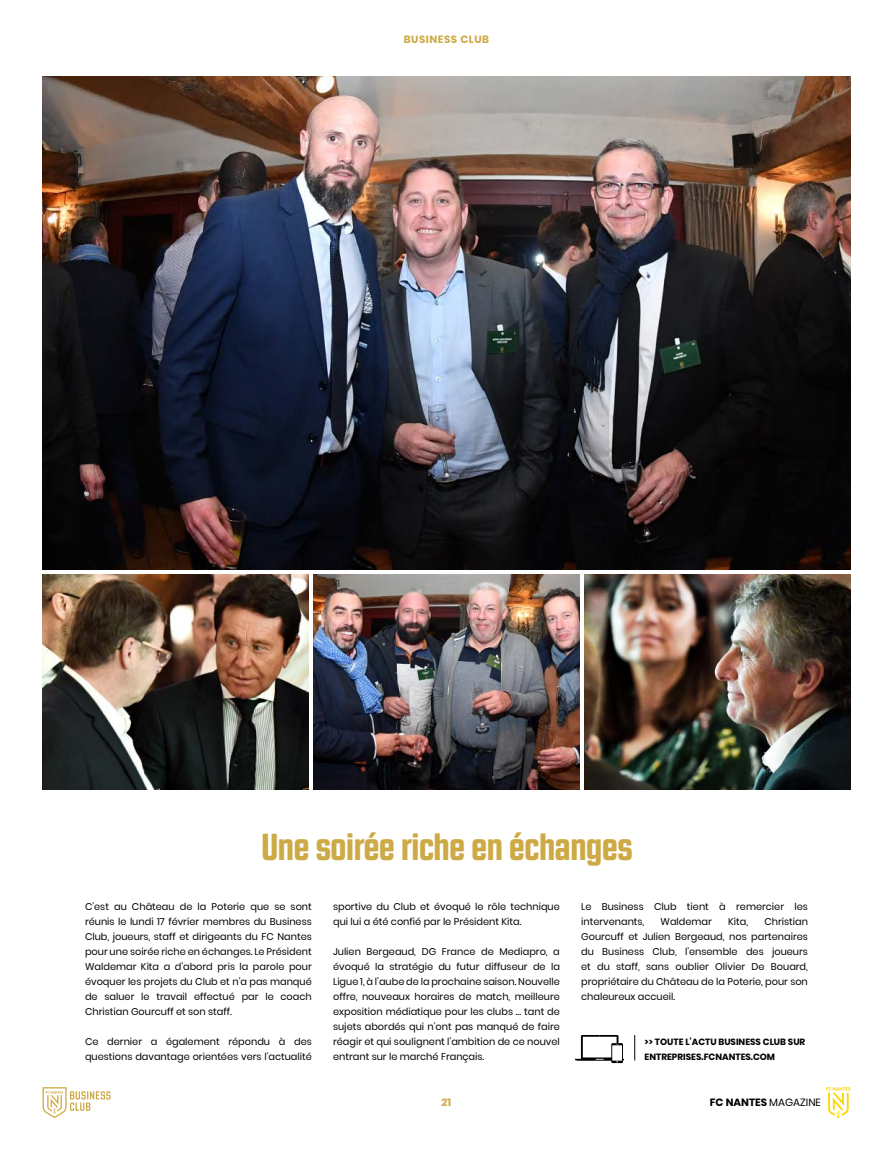
<style>
.page{position:relative;width:893px;height:1149px;background:#fff}
.page>*{position:absolute;margin:0;border:0;box-sizing:border-box;transform-origin:0 0}
.t1{font:800 37.5px "Revolution Gothic";letter-spacing:-.025em;color:#ceaa46}
.t2{font:700 10.5px "Poppins";color:#000}
.t3{font:700 10.5px "Poppins";letter-spacing:.05em;color:#ceaa46}
.t4{font:9.75px/15px "Poppins";color:#000;text-align:justify}
.t5{font:700 9px/15px "Poppins";color:#000}
.s1{font-weight:400}
</style>
<div class="page">
<svg style="left:826px;top:1087px;width:24px;height:30px"></svg>
<svg style="left:43px;top:1087px;width:68px;height:30px"></svg>
<svg style="left:634px;top:1035px;width:1px;height:25px"></svg>
<svg style="left:575px;top:1035px;width:49px;height:27px"></svg>
<img style="left:43px;top:77px;width:807px;height:492px">
<img style="left:313px;top:574px;width:267px;height:215px">
<img style="left:584px;top:574px;width:266px;height:215px">
<img style="left:43px;top:574px;width:266px;height:215px">
<p class="t3" style="left:404px;top:33px;width:87px">BUSINESS CLUB</p>
<h1 class="t1" style="left:261px;top:826px;width:373px">Une soirée riche en échanges</h1>
<p class="t4" style="left:85px;top:898px;width:228px">C’est au Château de la Poterie que se sont réunis le lundi 17 février membres du Business Club, joueurs, staff et dirigeants du FC Nantes pour une soirée riche en échanges. Le Président Waldemar Kita a d’abord pris la parole pour évoquer les projets du Club et n’a pas manqué de saluer le travail effectué par le coach Christian Gourcuff et son staff.</p>
<p class="t4" style="left:85px;top:1033px;width:228px">Ce dernier a également répondu à des questions davantage orientées vers l’actualité</p>
<p class="t4" style="left:333px;top:898px;width:228px">sportive du Club et évoqué le rôle technique qui lui a été confié par le Président Kita.</p>
<p class="t4" style="left:333px;top:943px;width:228px">Julien Bergeaud, DG France de Mediapro, a évoqué la stratégie du futur diffuseur de la Ligue 1, à l’aube de la prochaine saison. Nouvelle offre, nouveaux horaires de match, meilleure exposition médiatique pour les clubs … tant de sujets abordés qui n’ont pas manqué de faire réagir et qui soulignent l’ambition de ce nouvel entrant sur le marché Français.</p>
<p class="t3" style="left:442px;top:1096px;width:11px">21</p>
<p class="t4" style="left:581px;top:898px;width:228px">Le Business Club tient à remercier les intervenants,</p>
<p class="t4" style="left:581px;top:913px;width:228px;text-indent:183px">Christian Gourcuff et Julien Bergeaud, nos partenaires du Business Club, l’ensemble des joueurs et du staff, sans oublier Olivier De Bouard, propriétaire du Château de la Poterie, pour son chaleureux accueil.</p>
<p class="t5" style="left:645px;top:1033px;width:162px">&gt;&gt; TOUTE L’ACTU BUSINESS CLUB SUR<br>ENTREPRISES.FCNANTES.COM</p>
<p class="t4" style="left:661px;top:913px;width:53px">Waldemar</p>
<p class="t4" style="left:728px;top:913px;width:21px">Kita,</p>
<p class="t2" style="left:710px;top:1096px;width:113px">FC NANTES <span class="s1">MAGAZINE</span></p>
</div>
